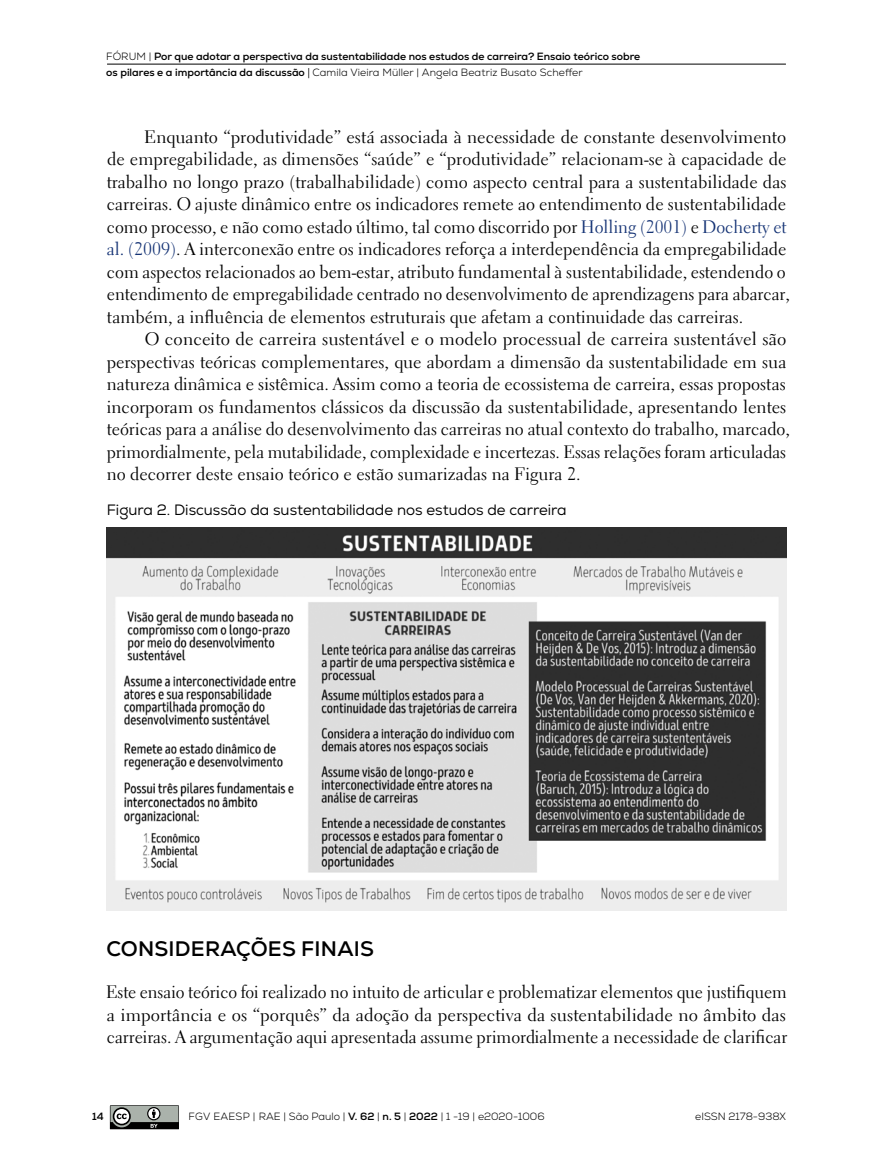
<style>
.page{position:relative;width:893px;height:1170px;background:#fff}
.page>*{position:absolute;margin:0;border:0;box-sizing:border-box;transform-origin:0 0}
.t1{font:700 21px "Nexa";letter-spacing:.01em;color:#000}
.t2{font:18px/22.5px "Electra LT Std";color:#000}
.t3{font:15px "Nexa";color:#000}
.t4{font:700 10.5px/16.5px "Nexa";color:#000}
.t5{font:300 10.5px "Nexa";color:#000}
.s1{font-weight:300}
.s2{font-family:"Meta Pro";font-weight:400}
.s3{color:#153375}
.s4{font-weight:700}
</style>
<div class="page">
<hr style="left:107px;top:64px;width:679px;height:1px;background:#000">
<svg style="left:110px;top:1105px;width:69px;height:25px;background:#777b78"></svg>
<img style="left:106px;top:527px;width:681px;height:383px">
<p class="t4" style="left:106px;top:48px;width:535px"><span class="s1">FÓRUM |</span> Por que adotar a perspectiva da sustentabilidade nos estudos de carreira? Ensaio teórico sobre os pilares e a importância da discussão <span class="s2">|</span> <span class="s1">Camila Vieira Müller | Angela Beatriz Busato Scheffer</span></p>
<p class="t2" style="left:107px;top:125px;width:684px;text-indent:37px">Enquanto “produtividade” está associada à necessidade de constante desenvolvimento de empregabilidade, as dimensões “saúde” e “produtividade” relacionam-se à capacidade de trabalho no longo prazo (trabalhabilidade) como aspecto central para a sustentabilidade das carreiras. O ajuste dinâmico entre os indicadores remete ao entendimento de sustentabilidade como processo, e não como estado último, tal como discorrido por <span class="s3">Holling (2001)</span> e <span class="s3">Docherty et al. (2009)</span>. A interconexão entre os indicadores reforça a interdependência da empregabilidade com aspectos relacionados ao bem-estar, atributo fundamental à sustentabilidade, estendendo o entendimento de empregabilidade centrado no desenvolvimento de aprendizagens para abarcar, também, a influência de elementos estruturais que afetam a continuidade das carreiras.</p>
<p class="t2" style="left:106px;top:328px;width:685px;text-indent:38px">O conceito de carreira sustentável e o modelo processual de carreira sustentável são perspectivas teóricas complementares, que abordam a dimensão da sustentabilidade em sua natureza dinâmica e sistêmica. Assim como a teoria de ecossistema de carreira, essas propostas incorporam os fundamentos clássicos da discussão da sustentabilidade, apresentando lentes teóricas para a análise do desenvolvimento das carreiras no atual contexto do trabalho, marcado, primordialmente, pela mutabilidade, complexidade e incertezas. Essas relações foram articuladas no decorrer deste ensaio teórico e estão sumarizadas na Figura 2.</p>
<p class="t3" style="left:107px;top:501px;width:461px">Figura 2. Discussão da sustentabilidade nos estudos de carreira</p>
<p class="t1" style="left:106px;top:935px;width:269px">CONSIDERAÇÕES FINAIS</p>
<p class="t2" style="left:106px;top:980px;width:683px;text-align:justify">Este ensaio teórico foi realizado no intuito de articular e problematizar elementos que justifiquem a importância e os “porquês” da adoção da perspectiva da sustentabilidade no âmbito das carreiras. A argumentação aqui apresentada assume primordialmente a necessidade de clarificar</p>
<p class="t4" style="left:92px;top:1107px;width:13px">14</p>
<p class="t5" style="left:188px;top:1109px;width:358px">FGV EAESP | RAE | São Paulo | <span class="s4">V. 62</span> | <span class="s4">n. 5</span> | <span class="s4">2022</span> | 1 -19 | e2020-1006</p>
<p class="t5" style="left:695px;top:1109px;width:92px">eISSN 2178-938X</p>
</div>
